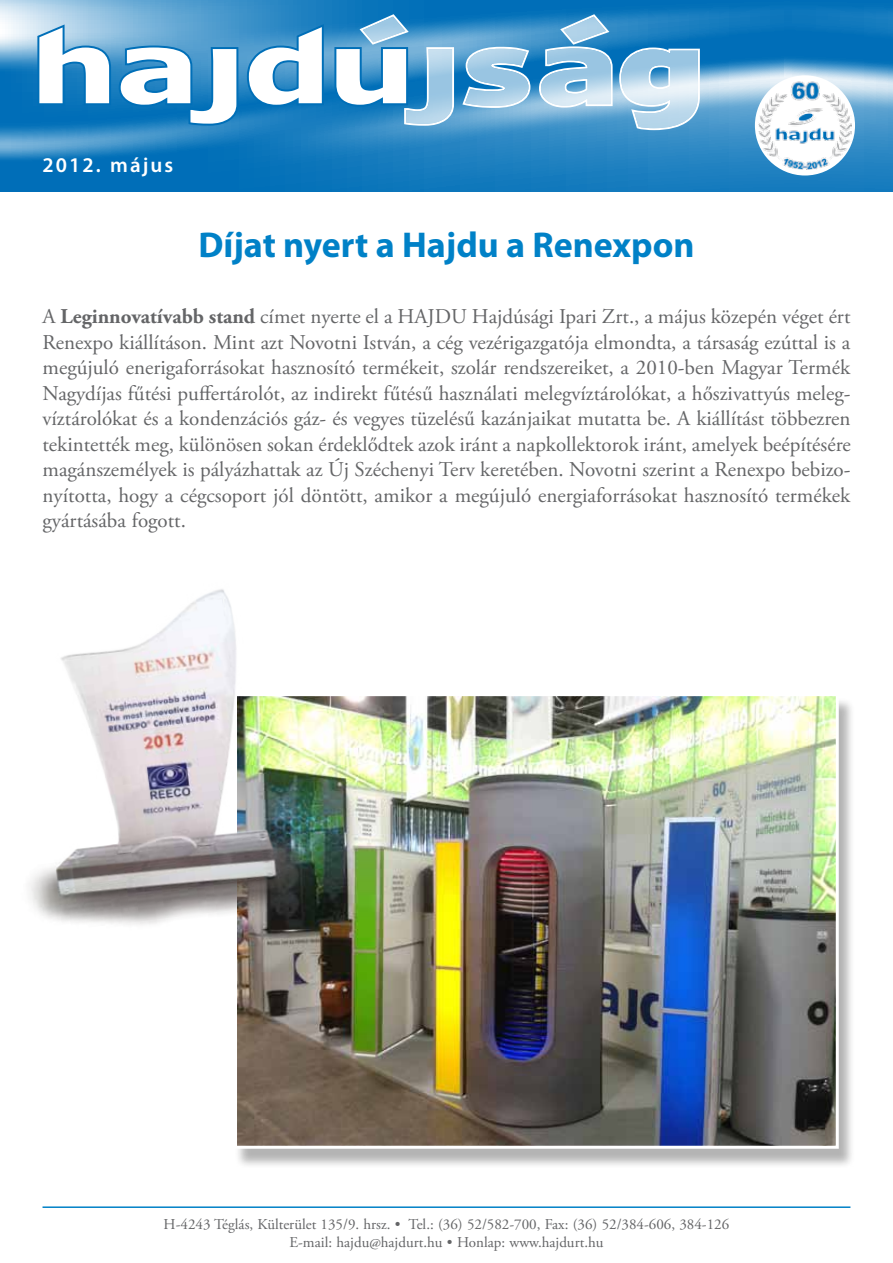
<style>
.page{position:relative;width:893px;height:1263px;background:#fff}
.page>*{position:absolute;margin:0;border:0;box-sizing:border-box;transform-origin:0 0}
.t1{font:700 36px "Myriad Pro";color:#0081c7}
.t2{font:21px/25.5px "Adobe Garamond Pro";color:#646567;text-align:justify}
.t3{font:600 21px "Myriad Pro";letter-spacing:.1em;color:#fff}
.t4{font:15px/18px "Adobe Garamond Pro";color:#646567;text-align:center}
.s1{font-weight:700}
</style>
<div class="page">
<svg style="left:0;top:0;width:784px;height:191px;background:#2a86c3"></svg>
<svg style="left:462px;top:47px;width:68px;height:61px;background:#96c3e1"></svg>
<svg style="left:619px;top:48px;width:81px;height:82px;background:#acd0e7"></svg>
<svg style="left:539px;top:14px;width:74px;height:94px;background:#89bcdd"></svg>
<svg style="left:37px;top:14px;width:417px;height:112px"></svg>
<hr style="left:43px;top:1206px;width:807px;height:2px;background:#0081c7">
<svg style="left:784px;top:0;width:109px;height:191px;background:#2f89c4"></svg>
<div style="left:755px;top:75px;width:100px;height:100px;background:#fff;border-radius:50%"></div>
<img style="left:758px;top:82px;width:94px;height:87px">
<div style="left:234px;top:697px;width:621px;height:472px;background:#000;opacity:.3"></div>
<img style="left:234px;top:696px;width:606px;height:454px">
<img style="left:29px;top:589px;width:405px;height:371px">
<p class="t3" style="left:43px;top:151px;width:132px">2012. május</p>
<h1 class="t1" style="left:198px;top:221px;width:498px">Díjat nyert a Hajdu a Renexpon</h1>
<p class="t2" style="left:43px;top:304px;width:810px">A <span class="s1">Leginnovatívabb stand</span> címet nyerte el a HAJDU Hajdúsági Ipari Zrt., a május közepén véget ért Renexpo kiállításon. Mint azt Novotni István, a cég vezérigazgatója elmondta, a társaság ezúttal is a megújuló enerigaforrásokat hasznosító termékeit, szolár rendszereiket, a 2010-ben Magyar Termék Nagydíjas fűtési puffertárolót, az indirekt fűtésű használati melegvíztárolókat, a hőszivattyús meleg&shy;víztárolókat és a kondenzációs gáz- és vegyes tüzelésű kazánjaikat mutatta be. A kiállítást többezren tekintették meg, különösen sokan érdeklődtek azok iránt a napkollektorok iránt, amelyek beépítésére magánszemélyek is pályázhattak az Új Széchenyi Terv keretében. Novotni szerint a Renexpo bebizo&shy;nyította, hogy a cégcsoport jól döntött, amikor a megújuló energiaforrásokat hasznosító termékek gyártásába fogott.</p>
<p class="t4" style="left:164px;top:1216px;width:567px">H-4243 Téglás, Külterület 135/9. hrsz. • Tel.: (36) 52/582-700, Fax: (36) 52/384-606, 384-126<br>E-mail: hajdu@hajdurt.hu • Honlap: www.hajdurt.hu</p>
</div>
